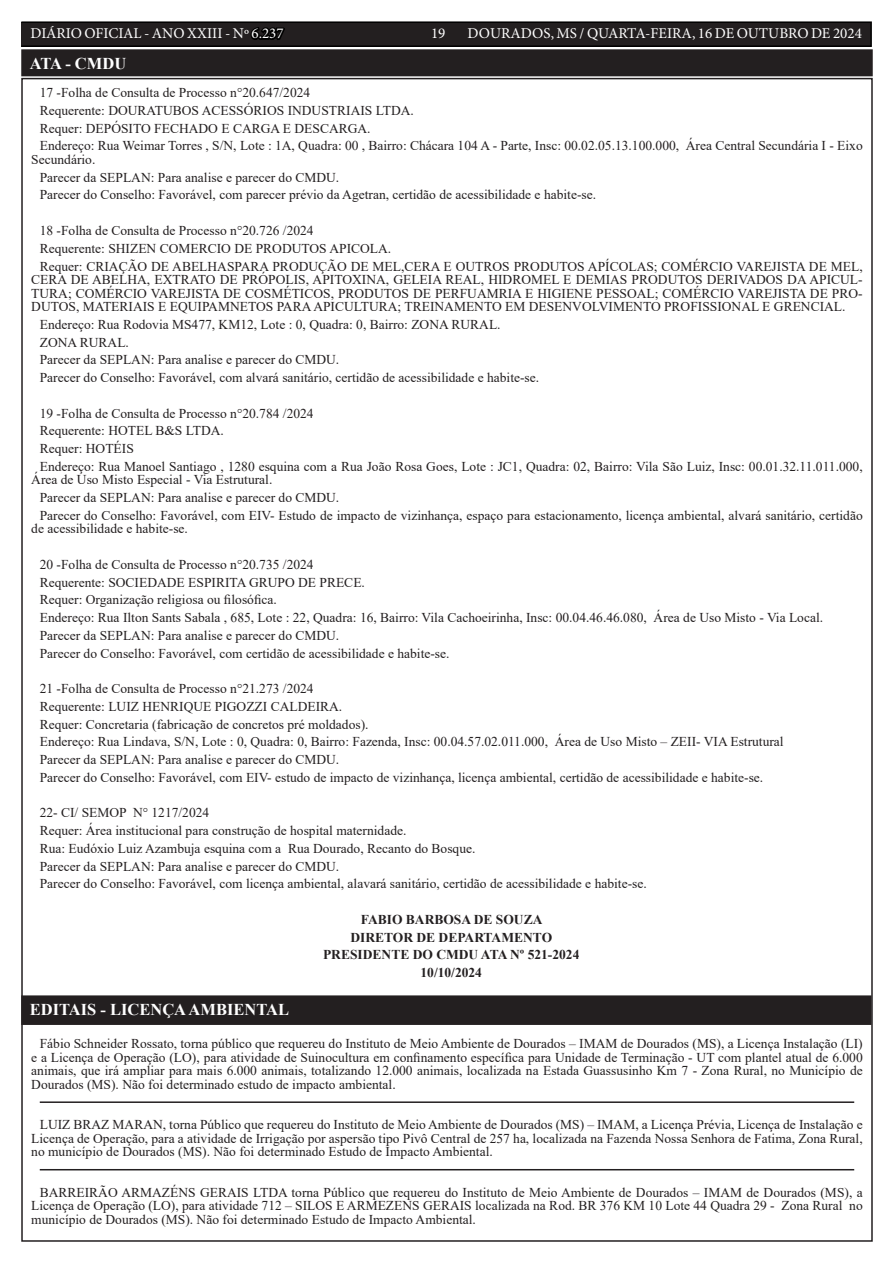
<style>
.page{position:relative;width:893px;height:1263px;background:#fff}
.page>*{position:absolute;margin:0;border:0;box-sizing:border-box;transform-origin:0 0}
.TEXTO{font:700 16.5px "Times New Roman";color:#fff}
.t1{font:15px "Minion Pro";color:#fff}
.TEXTO-2{font:13.5px/13.5px "Times New Roman";color:#231f20;text-align:justify}
.TEXTO-3{font:700 13.5px "Times New Roman";color:#231f20}
.s1{color:#000}
</style>
<div class="page">
<div style="left:21px;top:22px;width:850px;height:24px;background:#231f20"></div>
<div style="left:21px;top:21px;width:851px;height:26px;border:2px solid #000"></div>
<hr style="left:40px;top:1101px;width:814px;height:2px;background:#231f20">
<hr style="left:40px;top:1169px;width:814px;height:1px;background:#231f20">
<div style="left:23px;top:997px;width:846px;height:26px;background:#231f20"></div>
<div style="left:21px;top:995px;width:850px;height:30px;border:4px solid #231f20"></div>
<div style="left:23px;top:51px;width:848px;height:23px;background:#231f20"></div>
<div style="left:21px;top:49px;width:852px;height:27px;border:4px solid #231f20"></div>
<p class="t1" style="left:31px;top:24px;width:255px">DIÁRIO OFICIAL - ANO XXIII - Nº <span class="s1">6.237</span></p>
<p class="t1" style="left:431px;top:24px;width:16px">19</p>
<p class="t1" style="left:468px;top:24px;width:396px">DOURADOS, MS / QUARTA-FEIRA, 16 DE OUTUBRO DE 2024</p>
<p class="TEXTO" style="left:30px;top:52px;width:98px">ATA - CMDU</p>
<p class="TEXTO-2" style="left:40px;top:86px;width:272px">17 -Folha de Consulta de Processo n°20.647/2024</p>
<p class="TEXTO-2" style="left:40px;top:103px;width:376px">Requerente: DOURATUBOS ACESSÓRIOS INDUSTRIAIS LTDA.</p>
<p class="TEXTO-2" style="left:40px;top:121px;width:332px">Requer: DEPÓSITO FECHADO E CARGA E DESCARGA.</p>
<p class="TEXTO-2" style="left:31px;top:139px;width:833px;text-indent:9px">Endereço: Rua Weimar Torres , S/N, Lote : 1A, Quadra: 00 , Bairro: Chácara 104 A - Parte, Insc: 00.02.05.13.100.000, Área Central Secundária I - Eixo<br>Secundário.</p>
<p class="TEXTO-2" style="left:40px;top:170px;width:301px">Parecer da SEPLAN: Para analise e parecer do CMDU.</p>
<p class="TEXTO-2" style="left:40px;top:188px;width:558px">Parecer do Conselho: Favorável, com parecer prévio da Agetran, certidão de acessibilidade e habite-se.</p>
<p class="TEXTO-2" style="left:40px;top:223px;width:275px">18 -Folha de Consulta de Processo n°20.726 /2024</p>
<p class="TEXTO-2" style="left:40px;top:241px;width:353px">Requerente: SHIZEN COMERCIO DE PRODUTOS APICOLA.</p>
<p class="TEXTO-2" style="left:31px;top:259px;width:833px;text-indent:9px">Requer: CRIAÇÃO DE ABELHASPARA PRODUÇÃO DE MEL,CERA E OUTROS PRODUTOS APÍCOLAS; COMÉRCIO VAREJISTA DE MEL, CERA DE ABELHA, EXTRATO DE PRÓPOLIS, APITOXINA, GELEIA REAL, HIDROMEL E DEMIAS PRODUTOS DERIVADOS DA APICUL-TURA; COMÉRCIO VAREJISTA DE COSMÉTICOS, PRODUTOS DE PERFUAMRIA E HIGIENE PESSOAL; COMÉRCIO VAREJISTA DE PRO-DUTOS, MATERIAIS E EQUIPAMNETOS PARA APICULTURA; TREINAMENTO EM DESENVOLVIMENTO PROFISSIONAL E GRENCIAL.</p>
<p class="TEXTO-2" style="left:40px;top:317px;width:462px">Endereço: Rua Rodovia MS477, KM12, Lote : 0, Quadra: 0, Bairro: ZONA RURAL.</p>
<p class="TEXTO-2" style="left:40px;top:335px;width:91px">ZONA RURAL.</p>
<p class="TEXTO-2" style="left:40px;top:353px;width:301px">Parecer da SEPLAN: Para analise e parecer do CMDU.</p>
<p class="TEXTO-2" style="left:40px;top:370px;width:501px">Parecer do Conselho: Favorável, com alvará sanitário, certidão de acessibilidade e habite-se.</p>
<p class="TEXTO-2" style="left:40px;top:406px;width:275px">19 -Folha de Consulta de Processo n°20.784 /2024</p>
<p class="TEXTO-2" style="left:40px;top:424px;width:186px">Requerente: HOTEL B&amp;S LTDA.</p>
<p class="TEXTO-2" style="left:40px;top:441px;width:96px">Requer: HOTÉIS</p>
<p class="TEXTO-2" style="left:31px;top:459px;width:833px;text-indent:9px">Endereço: Rua Manoel Santiago , 1280 esquina com a Rua João Rosa Goes, Lote : JC1, Quadra: 02, Bairro: Vila São Luiz, Insc: 00.01.32.11.011.000,<br>Área de Uso Misto Especial - Via Estrutural.</p>
<p class="TEXTO-2" style="left:40px;top:490px;width:301px">Parecer da SEPLAN: Para analise e parecer do CMDU.</p>
<p class="TEXTO-2" style="left:31px;top:508px;width:833px;text-indent:9px">Parecer do Conselho: Favorável, com EIV- Estudo de impacto de vizinhança, espaço para estacionamento, licença ambiental, alvará sanitário, certidão de acessibilidade e habite-se.</p>
<p class="TEXTO-2" style="left:40px;top:557px;width:275px">20 -Folha de Consulta de Processo n°20.735 /2024</p>
<p class="TEXTO-2" style="left:40px;top:575px;width:327px">Requerente: SOCIEDADE ESPIRITA GRUPO DE PRECE.</p>
<p class="TEXTO-2" style="left:40px;top:593px;width:239px">Requer: Organização religiosa ou filosófica.</p>
<p class="TEXTO-2" style="left:40px;top:610px;width:785px">Endereço: Rua Ilton Sants Sabala , 685, Lote : 22, Quadra: 16, Bairro: Vila Cachoeirinha, Insc: 00.04.46.46.080, Área de Uso Misto - Via Local.</p>
<p class="TEXTO-2" style="left:40px;top:628px;width:301px">Parecer da SEPLAN: Para analise e parecer do CMDU.</p>
<p class="TEXTO-2" style="left:40px;top:646px;width:411px">Parecer do Conselho: Favorável, com certidão de acessibilidade e habite-se.</p>
<p class="TEXTO-2" style="left:40px;top:681px;width:275px">21 -Folha de Consulta de Processo n°21.273 /2024</p>
<p class="TEXTO-2" style="left:40px;top:699px;width:304px">Requerente: LUIZ HENRIQUE PIGOZZI CALDEIRA.</p>
<p class="TEXTO-2" style="left:40px;top:717px;width:330px">Requer: Concretaria (fabricação de concretos pré moldados).</p>
<p class="TEXTO-2" style="left:40px;top:735px;width:745px">Endereço: Rua Lindava, S/N, Lote : 0, Quadra: 0, Bairro: Fazenda, Insc: 00.04.57.02.011.000, Área de Uso Misto – ZEII- VIA Estrutural</p>
<p class="TEXTO-2" style="left:40px;top:752px;width:301px">Parecer da SEPLAN: Para analise e parecer do CMDU.</p>
<p class="TEXTO-2" style="left:40px;top:770px;width:725px">Parecer do Conselho: Favorável, com EIV- estudo de impacto de vizinhança, licença ambiental, certidão de acessibilidade e habite-se.</p>
<p class="TEXTO-2" style="left:40px;top:806px;width:171px">22- CI/ SEMOP N° 1217/2024</p>
<p class="TEXTO-2" style="left:40px;top:823px;width:368px">Requer: Área institucional para construção de hospital maternidade.</p>
<p class="TEXTO-2" style="left:40px;top:841px;width:437px">Rua: Eudóxio Luiz Azambuja esquina com a Rua Dourado, Recanto do Bosque.</p>
<p class="TEXTO-2" style="left:40px;top:859px;width:301px">Parecer da SEPLAN: Para analise e parecer do CMDU.</p>
<p class="TEXTO-2" style="left:40px;top:877px;width:608px">Parecer do Conselho: Favorável, com licença ambiental, alavará sanitário, certidão de acessibilidade e habite-se.</p>
<p class="TEXTO-3" style="left:361px;top:910px;width:183px">FABIO BARBOSA DE SOUZA</p>
<p class="TEXTO-3" style="left:350px;top:927px;width:203px">DIRETOR DE DEPARTAMENTO</p>
<p class="TEXTO-3" style="left:323px;top:945px;width:258px">PRESIDENTE DO CMDU ATA Nº 521-2024</p>
<p class="TEXTO-3" style="left:420px;top:963px;width:63px">10/10/2024</p>
<p class="TEXTO" style="left:30px;top:998px;width:261px">EDITAIS - LICENÇA AMBIENTAL</p>
<p class="TEXTO-2" style="left:31px;top:1036px;width:833px;text-indent:9px">Fábio Schneider Rossato, torna público que requereu do Instituto de Meio Ambiente de Dourados – IMAM de Dourados (MS), a Licença Instalação (LI) e a Licença de Operação (LO), para atividade de Suinocultura em confinamento específica para Unidade de Terminação - UT com plantel atual de 6.000 animais, que irá ampliar para mais 6.000 animais, totalizando 12.000 animais, localizada na Estada Guassusinho Km 7 - Zona Rural, no Município de Dourados (MS). Não foi determinado estudo de impacto ambiental.</p>
<p class="TEXTO-2" style="left:31px;top:1117px;width:833px;text-indent:9px">LUIZ BRAZ MARAN, torna Público que requereu do Instituto de Meio Ambiente de Dourados (MS) – IMAM, a Licença Prévia, Licença de Instalação e Licença de Operação, para a atividade de Irrigação por aspersão tipo Pivô Central de 257 ha, localizada na Fazenda Nossa Senhora de Fatima, Zona Rural, no município de Dourados (MS). Não foi determinado Estudo de Impacto Ambiental.</p>
<p class="TEXTO-2" style="left:31px;top:1185px;width:833px;text-indent:9px">BARREIRÃO ARMAZÉNS GERAIS LTDA torna Público que requereu do Instituto de Meio Ambiente de Dourados – IMAM de Dourados (MS), a Licença de Operação (LO), para atividade 712 – SILOS E ARMEZENS GERAIS localizada na Rod. BR 376 KM 10 Lote 44 Quadra 29 - Zona Rural no município de Dourados (MS). Não foi determinado Estudo de Impacto Ambiental.</p>
</div>
